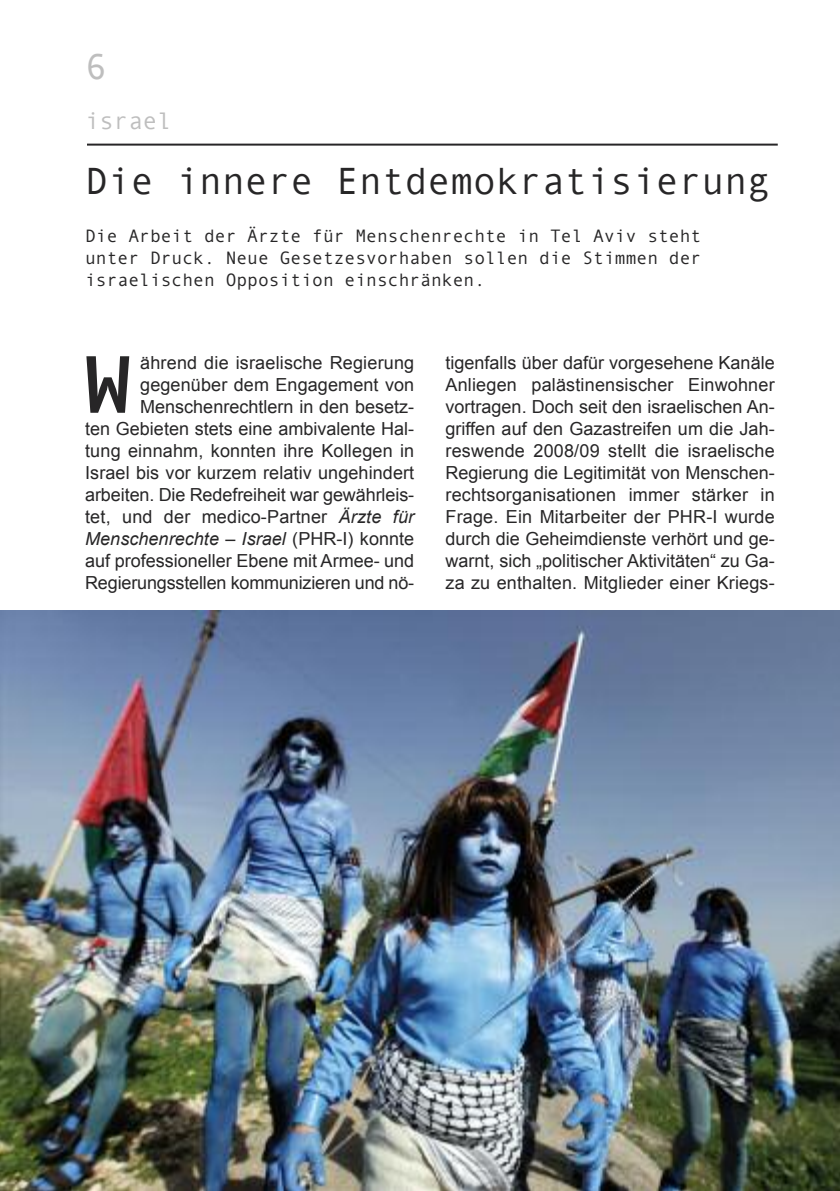
<style>
.page{position:relative;width:840px;height:1191px;background:#fff}
.page>*{position:absolute;margin:0;border:0;box-sizing:border-box;transform-origin:0 0}
.t1{font:700 82px "Andale Mono";color:#272627}
.t2{font:38px "Andale Mono";color:#272627}
.t3{font:36px "Andale Mono";color:#bebebe}
.t4{font:24px "Andale Mono";color:#bebebe}
.t5{font:18px/22px "Arial";color:#272627;text-align:right}
.t6{font:18px/22px "Andale Mono";color:#272627;text-align:justify}
.s1{font-style:italic}
</style>
<div class="page">
<hr style="left:87px;top:144px;width:690px;height:2px;background:#272627">
<img style="left:0;top:610px;width:839px;height:581px">
<h3 class="t3" style="left:85px;top:46px;width:23px">6</h3>
<h3 class="t4" style="left:85px;top:107px;width:88px">israel</h3>
<h2 class="t2" style="left:85px;top:159px;width:686px">Die innere Entdemokratisierung</h2>
<p class="t6" style="left:85px;top:226px;width:617px">Die Arbeit der Ärzte für Menschenrechte in Tel Aviv steht unter Druck. Neue Gesetzesvorhaben sollen die Stimmen der israelischen Opposition einschränken.</p>
<p class="t5" style="left:85px;top:352px;width:330px">ährend die israelische Regierung gegenüber dem Engagement von Menschenrechtlern in den besetz-<br>ten Gebieten stets eine ambivalente Hal&shy;tung einnahm, konnten ihre Kollegen in Israel bis vor kurzem relativ ungehindert arbeiten. Die Redefreiheit war gewährleis&shy;tet, und der medico-Partner <span class="s1">Ärzte für Menschenrechte – Israel</span> (PHR-I) konnte auf professioneller Ebene mit Armee- und Regierungsstellen kommunizieren und nö-</p>
<p class="t5" style="left:445px;top:352px;width:330px;text-align:justify">tigenfalls über dafür vorgesehene Kanäle Anliegen palästinensischer Einwohner vortragen. Doch seit den israelischen An&shy;griffen auf den Gazastreifen um die Jah&shy;reswende 2008/09 stellt die israelische Regierung die Legitimität von Menschen&shy;rechtsorganisationen immer stärker in Frage. Ein Mitarbeiter der PHR-I wurde durch die Geheimdienste verhört und ge&shy;warnt, sich „politischer Aktivitäten“ zu Ga&shy;za zu enthalten. Mitglieder einer Kriegs-</p>
<h1 class="t1" style="left:83px;top:351px;width:51px">W</h1>
</div>
